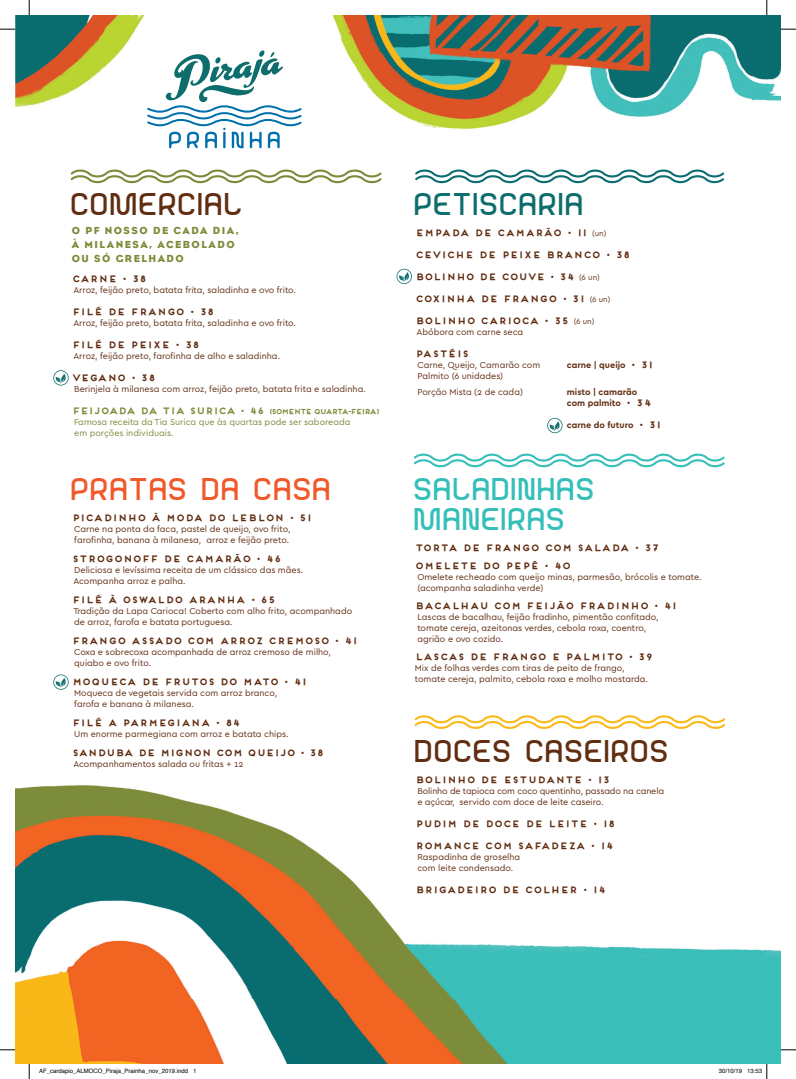
<style>
.page{position:relative;width:796px;height:1079px;background:#fff}
.page>*{position:absolute;margin:0;border:0;box-sizing:border-box;transform-origin:0 0}
.t1{font:32px "Rounded Sans Serif 7";letter-spacing:.025em;color:#622e12}
.t2{font:32px/30px "Rounded Sans Serif 7";letter-spacing:.02em;color:#35bfb9}
.t3{font:32px "Rounded Sans Serif 7";letter-spacing:.025em;color:#f1592a}
.t4{font:32px "Rounded Sans Serif 7";letter-spacing:.025em;color:#0e6e6d}
.t5{font:10.5px/14px "Eagle";letter-spacing:.145em;color:#7e8a39}
.t6{font:9px/11px "Cera Pro";color:#622e12}
.t7{font:700 9px/18px "Frontage";color:#622e12}
.t8{font:9px/11px "Cera Pro";color:#7e8a39}
.t9{font:700 9px/11px "Cera Pro";color:#622e12}
.t10{font:700 9px "Frontage";letter-spacing:-.04em;color:#7e8a39}
.t11{font:700 9px "Frontage";letter-spacing:-.03em;color:#622e12}
.t12{font:700 9px "Frontage";letter-spacing:-.02em;color:#622e12}
.t13{font:6px "Helvetica";color:#000}
.s1{font-family:"Cera Pro";font-weight:400;font-size:8px}
.s2{font-size:7px}
.s3{font-family:"Frontage"}
</style>
<div class="page">
<img style="left:15px;top:785px;width:765px;height:279px">
<img style="left:15px;top:15px;width:765px;height:114px">
<svg style="left:147px;top:50px;width:154px;height:98px"></svg>
<svg style="left:70px;top:169px;width:312px;height:15px"></svg>
<svg style="left:414px;top:715px;width:312px;height:14px"></svg>
<svg style="left:415px;top:169px;width:309px;height:15px"></svg>
<svg style="left:413px;top:453px;width:312px;height:15px"></svg>
<svg style="left:53px;top:674px;width:16px;height:16px"></svg>
<svg style="left:53px;top:370px;width:16px;height:15px"></svg>
<svg style="left:396px;top:269px;width:16px;height:15px"></svg>
<svg style="left:547px;top:418px;width:15px;height:15px"></svg>
<svg style="left:0;top:29px;width:15px;height:1px"></svg>
<svg style="left:780px;top:29px;width:15px;height:1px"></svg>
<svg style="left:0;top:1049px;width:15px;height:1px"></svg>
<svg style="left:780px;top:1049px;width:15px;height:1px"></svg>
<svg style="left:29px;top:0;width:1px;height:15px"></svg>
<svg style="left:29px;top:1064px;width:1px;height:15px"></svg>
<svg style="left:766px;top:0;width:1px;height:15px"></svg>
<svg style="left:766px;top:1064px;width:1px;height:15px"></svg>
<h1 class="t1" style="left:72px;top:185px;width:174px">COMERCIAL</h1>
<h1 class="t4" style="left:415px;top:185px;width:171px">PETISCARIA</h1>
<p class="t5" style="left:72px;top:224px;width:168px">O PF NOSSO DE CADA DIA,<br>À MILANESA, ACEBOLADO<br>OU SÓ GRELHADO</p>
<p class="t7" style="left:415px;top:223px;width:193px">EMPADA DE CAMARÃO • 11 <span class="s1">(un)</span></p>
<p class="t7" style="left:415px;top:245px;width:216px">CEVICHE DE PEIXE BRANCO • 38</p>
<p class="t12" style="left:415px;top:271px;width:186px">BOLINHO DE COUVE • 34 <span class="s1">(6 un)</span></p>
<p class="t7" style="left:415px;top:289px;width:197px">COXINHA DE FRANGO • 31 <span class="s1">(6 un)</span></p>
<p class="t7" style="left:415px;top:311px;width:181px">BOLINHO CARIOCA • 35 <span class="s1">(6 un)</span></p>
<p class="t6" style="left:416px;top:326px;width:108px">Abóbora com carne seca</p>
<p class="t7" style="left:415px;top:344px;width:55px">PASTÉIS</p>
<p class="t6" style="left:417px;top:359px;width:124px">Carne, Queijo, Camarão com<br>Palmito (6 unidades)</p>
<p class="t6" style="left:417px;top:386px;width:107px">Porção Mista (2 de cada)</p>
<p class="t7" style="left:72px;top:269px;width:76px">CARNE • 38</p>
<p class="t6" style="left:73px;top:284px;width:224px">Arroz, feijão preto, batata frita, saladinha e ovo frito.</p>
<p class="t7" style="left:72px;top:302px;width:144px">FILÉ DE FRANGO • 38</p>
<p class="t6" style="left:73px;top:317px;width:224px">Arroz, feijão preto, batata frita, saladinha e ovo frito.</p>
<p class="t7" style="left:72px;top:335px;width:129px">FILÉ DE PEIXE • 38</p>
<p class="t6" style="left:73px;top:350px;width:208px">Arroz, feijão preto, farofinha de alho e saladinha.</p>
<p class="t7" style="left:72px;top:368px;width:85px">VEGANO • 38</p>
<p class="t6" style="left:74px;top:383px;width:293px">Berinjela à milanesa com arroz, feijão preto, batata frita e saladinha.</p>
<p class="t10" style="left:72px;top:405px;width:309px">FEIJOADA DA TIA SURICA • 46 <span class="s2">(SOMENTE QUARTA-FEIRA)</span></p>
<p class="t8" style="left:74px;top:416px;width:277px">Famosa receita da Tia Surica que às quartas pode ser saboreada em porções individuais.</p>
<p class="t9" style="left:566px;top:359px;width:88px">carne | queijo <span class="s3">• 31</span></p>
<p class="t9" style="left:566px;top:386px;width:86px">misto | camarão com palmito <span class="s3">• 34</span></p>
<p class="t9" style="left:566px;top:419px;width:96px">carne do futuro <span class="s3">• 31</span></p>
<h1 class="t3" style="left:72px;top:470px;width:262px">PRATAS DA CASA</h1>
<p class="t7" style="left:72px;top:509px;width:241px">PICADINHO À MODA DO LEBLON • 51</p>
<p class="t6" style="left:74px;top:523px;width:217px">Carne na ponta da faca, pastel de queijo, ovo frito, farofinha, banana à milanesa, arroz e feijão preto.</p>
<p class="t7" style="left:72px;top:550px;width:211px">STROGONOFF DE CAMARÃO • 46</p>
<p class="t6" style="left:73px;top:564px;width:231px">Deliciosa e levíssima receita de um clássico das mães.<br>Acompanha arroz e palha.</p>
<p class="t7" style="left:72px;top:591px;width:205px">FILÉ À OSWALDO ARANHA • 65</p>
<p class="t6" style="left:73px;top:605px;width:280px">Tradição da Lapa Carioca! Coberto com alho frito, acompanhado de arroz, farofa e batata portuguesa.</p>
<p class="t7" style="left:72px;top:632px;width:287px">FRANGO ASSADO COM ARROZ CREMOSO • 41</p>
<p class="t6" style="left:74px;top:646px;width:258px">Coxa e sobrecoxa acompanhada de arroz cremoso de milho, quiabo e ovo frito.</p>
<p class="t7" style="left:72px;top:672px;width:236px">MOQUECA DE FRUTOS DO MATO • 41</p>
<p class="t6" style="left:74px;top:687px;width:204px">Moqueca de vegetais servida com arroz branco, farofa e banana à milanesa.</p>
<p class="t7" style="left:72px;top:713px;width:170px">FILÉ A PARMEGIANA • 84</p>
<p class="t6" style="left:74px;top:728px;width:216px">Um enorme parmegiana com arroz e batata chips.</p>
<p class="t11" style="left:72px;top:747px;width:253px">SANDUBA DE MIGNON COM QUEIJO • 38</p>
<p class="t6" style="left:73px;top:758px;width:171px">Acompanhamentos salada ou fritas + 12</p>
<h1 class="t2" style="left:415px;top:474px;width:182px">SALADINHAS<br>MANEIRAS</h1>
<p class="t7" style="left:415px;top:538px;width:246px">TORTA DE FRANGO COM SALADA • 37<br>OMELETE DO PEPÊ • 40</p>
<p class="t6" style="left:417px;top:571px;width:285px">Omelete recheado com queijo minas, parmesão, brócolis e tomate. (acompanha saladinha verde)</p>
<p class="t7" style="left:415px;top:596px;width:263px">BACALHAU COM FEIJÃO FRADINHO • 41</p>
<p class="t6" style="left:417px;top:611px;width:242px">Lascas de bacalhau, feijão fradinho, pimentão confitado, tomate cereja, azeitonas verdes, cebola roxa, coentro, agrião e ovo cozido.</p>
<p class="t7" style="left:415px;top:647px;width:239px">LASCAS DE FRANGO E PALMITO • 39</p>
<p class="t6" style="left:415px;top:662px;width:234px">Mix de folhas verdes com tiras de peito de frango, tomate cereja, palmito, cebola roxa e molho mostarda.</p>
<h1 class="t1" style="left:415px;top:732px;width:256px">DOCES CASEIROS</h1>
<p class="t7" style="left:415px;top:770px;width:196px">BOLINHO DE ESTUDANTE • 13</p>
<p class="t6" style="left:417px;top:785px;width:248px">Bolinho de tapioca com coco quentinho, passado na canela e açúcar, servido com doce de leite caseiro.</p>
<p class="t7" style="left:415px;top:814px;width:201px">PUDIM DE DOCE DE LEITE • 18</p>
<p class="t7" style="left:415px;top:836px;width:200px">ROMANCE COM SAFADEZA • 14</p>
<p class="t6" style="left:417px;top:851px;width:104px">Raspadinha de groselha com leite condensado.</p>
<p class="t7" style="left:415px;top:880px;width:192px">BRIGADEIRO DE COLHER • 14</p>
<p class="t13" style="left:39px;top:1066px;width:159px">AF_cardapio_ALMOCO_Piraja_Prainha_nov_2019.indd 1</p>
<p class="t13" style="left:718px;top:1066px;width:45px">30/10/19 13:53</p>
</div>
